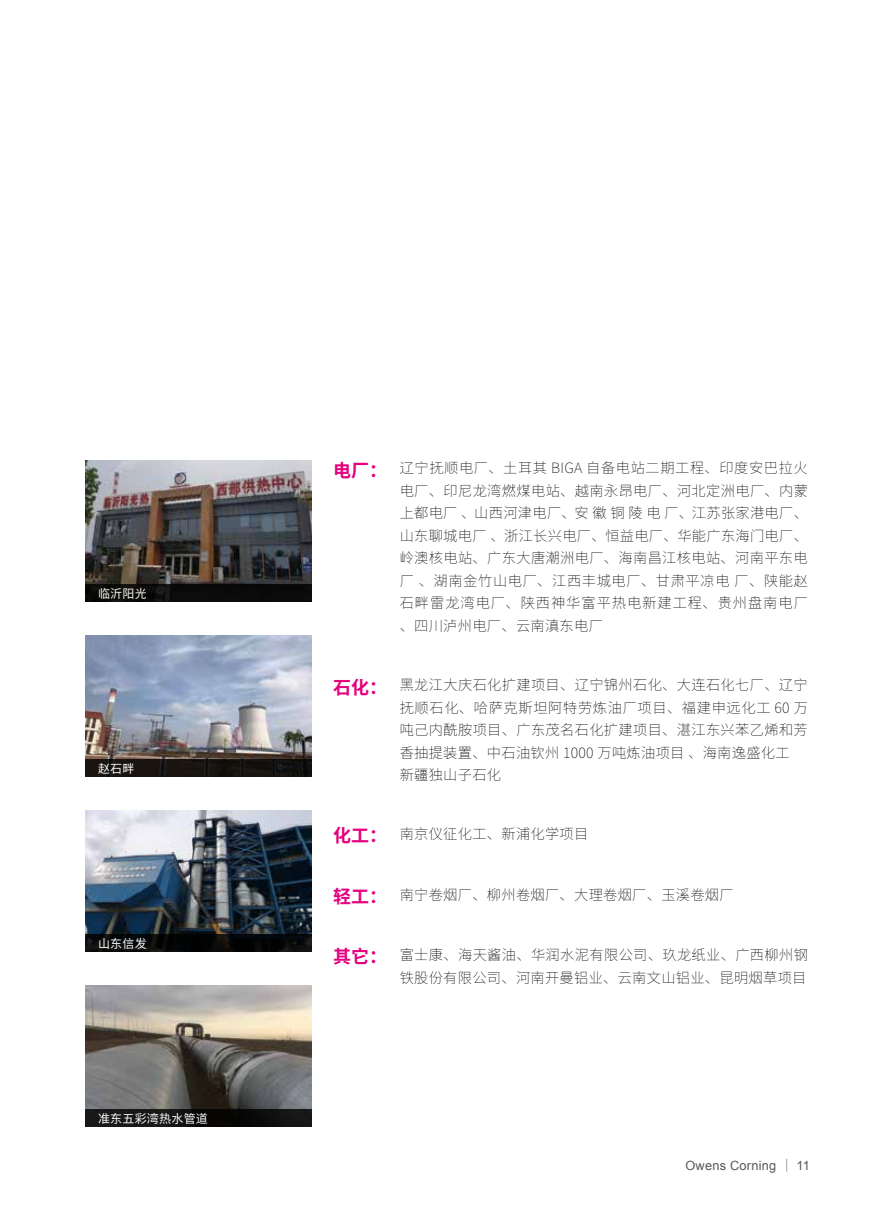
<style>
.page{position:relative;width:893px;height:1212px;background:#fff}
.page>*{position:absolute;margin:0;border:0;box-sizing:border-box;transform-origin:0 0}
.t1{font:700 18px "Source Han Sans CN";color:#e4007f}
.t2{font:200 14.25px/22.5px "Source Han Sans CN";letter-spacing:.025em;color:#000}
.t3{font:12.75px "Arial";letter-spacing:.02em;color:#595757}
.t4{font:12px "Source Han Sans CN";letter-spacing:.02em;color:#f7f8f8}
.s1{font-weight:700;font-size:18px;color:#e4007f}
.s2{font-family:"Source Han Sans CN"}
</style>
<div class="page">
<img style="left:85px;top:461px;width:227px;height:141px">
<div style="left:85px;top:585px;width:226px;height:17px;background:#0b0a0a"></div>
<img style="left:85px;top:636px;width:227px;height:141px">
<div style="left:85px;top:760px;width:226px;height:17px;background:linear-gradient(to right,#1b1510,#131110)"></div>
<img style="left:85px;top:811px;width:227px;height:141px">
<svg style="left:85px;top:935px;width:226px;height:17px;background:#070909"></svg>
<img style="left:85px;top:986px;width:227px;height:141px">
<svg style="left:85px;top:1110px;width:226px;height:17px;background:#101010"></svg>
<p class="t4" style="left:98px;top:587px;width:50px">临沂阳光</p>
<p class="t4" style="left:98px;top:762px;width:38px">赵石畔</p>
<p class="t4" style="left:98px;top:937px;width:50px">山东信发</p>
<p class="t4" style="left:98px;top:1112px;width:111px">准东五彩湾热水管道</p>
<p class="t1" style="left:333px;top:460px;width:55px">电厂：</p>
<p class="t1" style="left:333px;top:677px;width:55px">石化：</p>
<p class="t2" style="left:400px;top:457px;width:410px;text-align:justify">辽宁抚顺电厂、土耳其 BIGA 自备电站二期工程、印度安巴拉火电厂、印尼龙湾燃煤电站、越南永昂电厂、河北定洲电厂、内蒙上都电厂 、山西河津电厂、安 徽 铜 陵 电 厂、江苏张家港电厂、山东聊城电厂 、浙江长兴电厂、恒益电厂、华能广东海门电厂、岭澳核电站、广东大唐潮洲电厂、海南昌江核电站、河南平东电厂、湖南金竹山电厂、江西丰城电厂、甘肃平凉电 厂、陕能赵石畔雷龙湾电厂、陕西神华富平热电新建工程、贵州盘南电厂、四川泸州电厂、云南滇东电厂</p>
<p class="t2" style="left:400px;top:674px;width:410px">黑龙江大庆石化扩建项目、辽宁锦州石化、大连石化七厂、辽宁抚顺石化、哈萨克斯坦阿特劳炼油厂项目、福建申远化工 60 万吨己内酰胺项目、广东茂名石化扩建项目、湛江东兴苯乙烯和芳香抽提装置、中石油钦州 1000 万吨炼油项目 、海南逸盛化工<br>新疆独山子石化</p>
<p class="t2" style="left:333px;top:823px;width:257px"><span class="s1">化工：</span> 南京仪征化工、新浦化学项目</p>
<p class="t2" style="left:333px;top:883px;width:402px"><span class="s1">轻工：</span> 南宁卷烟厂、柳州卷烟厂、大理卷烟厂、玉溪卷烟厂</p>
<p class="t1" style="left:333px;top:947px;width:55px">其它：</p>
<p class="t2" style="left:400px;top:944px;width:410px">富士康、海天酱油、华润水泥有限公司、玖龙纸业、广西柳州钢铁股份有限公司、河南开曼铝业、云南文山铝业、昆明烟草项目</p>
<p class="t3" style="left:685px;top:1157px;width:126px">Owens Corning <span class="s2">｜</span> 11</p>
</div>
